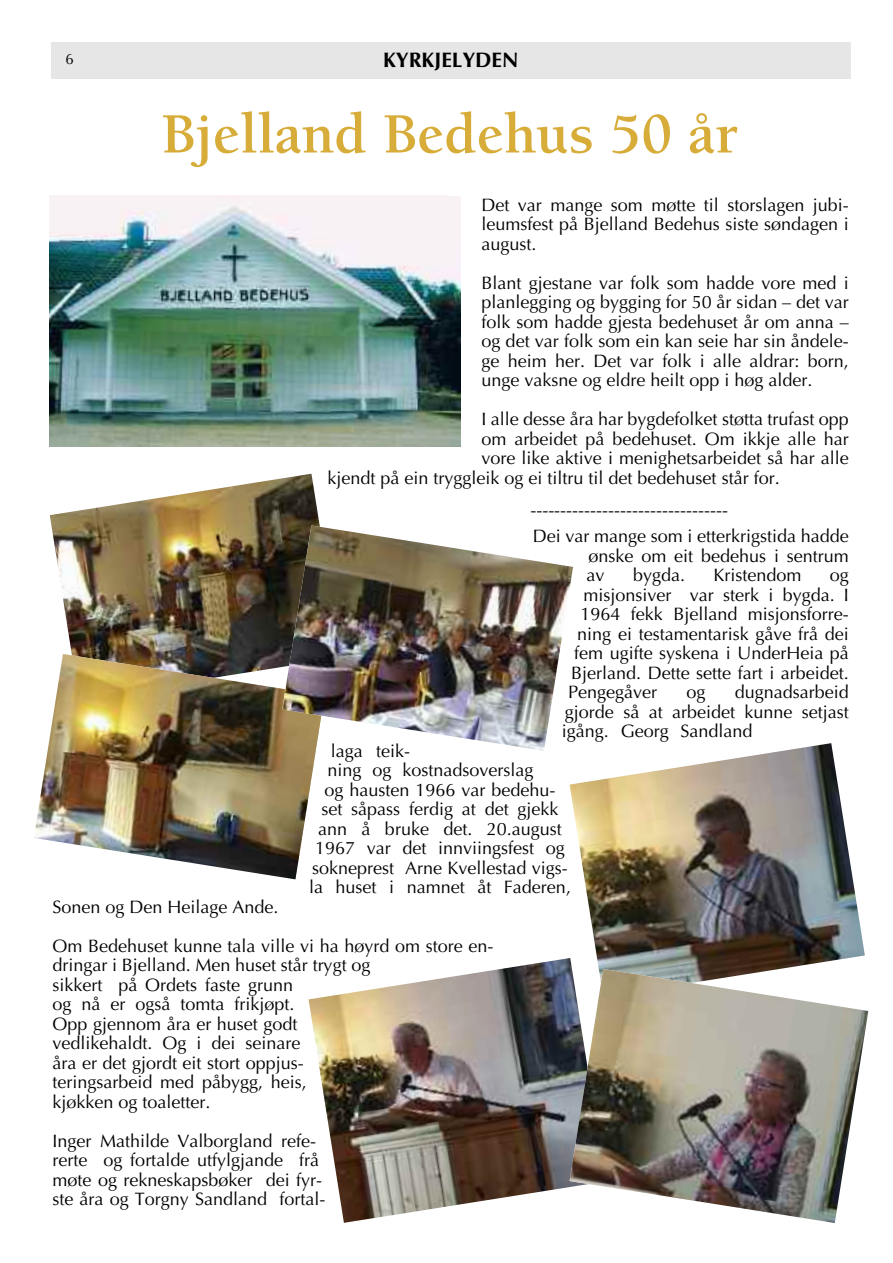
<style>
.page{position:relative;width:893px;height:1263px;background:#fff}
.page>*{position:absolute;margin:0;border:0;box-sizing:border-box;transform-origin:0 0}
.t1{font:700 58.5px "Berkeley LT";color:#d7ac39}
.t2{font:700 21px "Optima LT Std";color:#000}
.t3{font:18px/19.5px "Optima LT Std";color:#000}
.t4{font:15px "Optima LT Std";color:#000}
</style>
<div class="page">
<img style="left:50px;top:474px;width:270px;height:180px">
<img style="left:34px;top:654px;width:282px;height:225px">
<img style="left:282px;top:525px;width:291px;height:226px">
<img style="left:570px;top:743px;width:295px;height:226px">
<img style="left:309px;top:958px;width:297px;height:265px">
<img style="left:570px;top:969px;width:298px;height:254px">
<div style="left:51px;top:43px;width:799px;height:36px;background:#e6e6e6"></div>
<img style="left:50px;top:196px;width:410px;height:250px">
<p class="t4" style="left:65px;top:53px;width:10px">6</p>
<p class="t2" style="left:383px;top:51px;width:137px">KYRKJELYDEN</p>
<h1 class="t1" style="left:161px;top:103px;width:578px">Bjelland Bedehus 50 år</h1>
<p class="t3" style="left:481px;top:196px;width:369px;text-align:justify">Det var mange som møtte til storslagen jubi&shy;leumsfest på Bjelland Bedehus siste søndagen i august.</p>
<p class="t3" style="left:481px;top:274px;width:369px;text-align:justify">Blant gjestane var folk som hadde vore med i planlegging og bygging for 50 år sidan – det var folk som hadde gjesta bedehuset år om anna – og det var folk som ein kan seie har sin åndele&shy;ge heim her. Det var folk i alle aldrar: born, unge vaksne og eldre heilt opp i høg alder.</p>
<p class="t3" style="left:481px;top:411px;width:369px">I alle desse åra har bygdefolket støtta trufast opp</p>
<p class="t3" style="left:481px;top:430px;width:369px">om arbeidet på bedehuset. Om ikkje alle har</p>
<p class="t3" style="left:481px;top:450px;width:369px">vore like aktive i menighetsarbeidet så har alle</p>
<p class="t3" style="left:327px;top:469px;width:454px">kjendt på ein tryggleik og ei tiltru til det bedehuset står for.</p>
<p class="t3" style="left:530px;top:499px;width:320px;line-height:26.1px">---------------------------------<br>Dei var mange som i etterkrigstida hadde</p>
<p class="t3" style="left:587px;top:547px;width:264px">ønske om eit bedehus i sentrum av</p>
<p class="t3" style="left:633px;top:567px;width:54px">bygda.</p>
<p class="t3" style="left:713px;top:567px;width:90px">Kristendom</p>
<p class="t3" style="left:830px;top:567px;width:21px">og</p>
<p class="t3" style="left:583px;top:586px;width:267px">misjonsiver var sterk i bygda. I</p>
<p class="t3" style="left:580px;top:606px;width:270px">1964 fekk Bjelland misjonsforre-</p>
<p class="t3" style="left:577px;top:625px;width:273px">ning ei testamentarisk gåve frå dei</p>
<p class="t3" style="left:574px;top:645px;width:276px">fem ugifte syskena i UnderHeia på</p>
<p class="t3" style="left:571px;top:664px;width:279px">Bjerland. Dette sette fart i arbeidet.</p>
<p class="t3" style="left:568px;top:684px;width:91px">Pengegåver</p>
<p class="t3" style="left:686px;top:684px;width:21px">og</p>
<p class="t3" style="left:562px;top:684px;width:289px;text-align:justify;text-indent:173px">dugnadsarbeid gjorde så at arbeidet kunne setjast igång. Georg Sandland</p>
<p class="t3" style="left:331px;top:742px;width:81px">laga teik-</p>
<p class="t3" style="left:328px;top:762px;width:207px">ning og kostnadsoverslag</p>
<p class="t3" style="left:324px;top:781px;width:233px">og hausten 1966 var bedehu-</p>
<p class="t3" style="left:321px;top:801px;width:239px">set såpass ferdig at det gjekk</p>
<p class="t3" style="left:318px;top:820px;width:245px">ann å bruke det. 20.august</p>
<p class="t3" style="left:315px;top:840px;width:251px">1967 var det innviingsfest og</p>
<p class="t3" style="left:312px;top:859px;width:257px">sokneprest Arne Kvellestad vigs-</p>
<p class="t3" style="left:309px;top:879px;width:263px">la huset i namnet åt Faderen,</p>
<p class="t3" style="left:53px;top:889px;width:442px;line-height:39px">Sonen og Den Heilage Ande.<br>Om Bedehuset kunne tala ville vi ha høyrd om store en-</p>
<p class="t3" style="left:53px;top:957px;width:319px">dringar i Bjelland. Men huset står trygt og sikkert på Ordets faste grunn<br>og nå er også tomta frikjøpt.<br>Opp gjennom åra er huset godt vedlikehaldt. Og i dei seinare<br>åra er det gjordt eit stort oppjus&shy;teringsarbeid med påbygg, heis, kjøkken og toaletter.</p>
<p class="t3" style="left:53px;top:1132px;width:274px">Inger Mathilde Valborgland refe&shy;rerte og fortalde utfylgjande frå møte og rekneskapsbøker dei fyr&shy;ste åra og Torgny Sandland fortal-</p>
</div>
